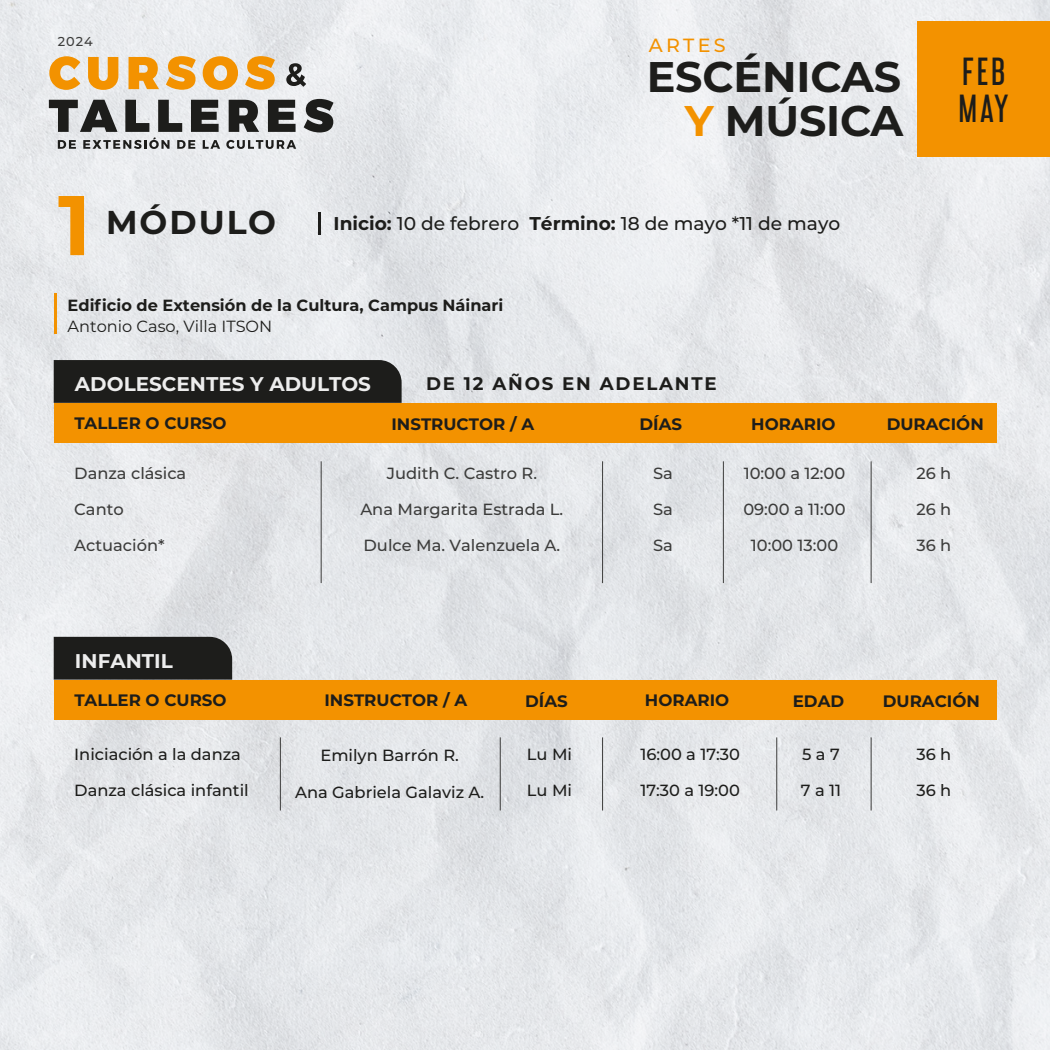
<style>
.page{position:relative;width:1050px;height:1050px;background:#fff}
.page>*{position:absolute;margin:0;border:0;box-sizing:border-box;transform-origin:0 0}
.t1{font:700 84.52px "Montserrat";color:#f39200}
.t2{font:700 42.79px/44.3px "Montserrat";letter-spacing:-.005em;color:#1d1d1b;text-align:right}
.t3{font:35px/36.9px "Libel Suit Rg";letter-spacing:.08em;color:#1d1d1b}
.t4{font:700 32.99px "Montserrat";letter-spacing:.06em;color:#1d1d1b}
.t5{font:700 19.86px "Montserrat";color:#ededed}
.t6{font:500 19.07px "Montserrat";letter-spacing:.175em;color:#f39200}
.t7{font:500 18.46px "Montserrat";color:#1d1d1b}
.t8{font:700 18.2px "Montserrat";letter-spacing:.1em;color:#1d1d1b}
.t9{font:700 16.54px "Montserrat";color:#1d1d1b}
.t10{font:500 16.19px "Montserrat";color:#3c3c3b}
.t11{font:500 16.19px "Montserrat";color:#1d1d1b}
.t12{font:700 16.19px "Montserrat";color:#1d1d1b}
.t13{font:16.19px "Montserrat";color:#1d1d1b}
.t14{font:500 12.86px "Montserrat";color:#3c3c3b}
.s1{color:#f39200}
.s2{font-weight:700}
</style>
<div class="page">
<img style="left:0;top:0;width:1050px;height:1050px">
<div style="left:917px;top:21px;width:133px;height:136px;background:#f39200"></div>
<div style="left:54px;top:637px;width:178px;height:43px;background:#1d1d1b"></div>
<div style="left:54px;top:680px;width:942px;height:39px;background:#f39200"></div>
<div style="left:54px;top:360px;width:348px;height:43px;background:#1d1d1b"></div>
<div style="left:54px;top:403px;width:942px;height:40px;background:#f39200"></div>
<hr style="left:280px;top:737px;width:1px;height:74px;background:#3c3c3b">
<hr style="left:500px;top:737px;width:1px;height:74px;background:#3c3c3b">
<hr style="left:776px;top:737px;width:1px;height:74px;background:#3c3c3b">
<hr style="left:871px;top:737px;width:1px;height:74px;background:#3c3c3b">
<hr style="left:602px;top:737px;width:1px;height:74px;background:#3c3c3b">
<hr style="left:321px;top:461px;width:1px;height:122px;background:#3c3c3b">
<hr style="left:602px;top:461px;width:1px;height:122px;background:#3c3c3b">
<hr style="left:871px;top:461px;width:1px;height:122px;background:#3c3c3b">
<hr style="left:723px;top:461px;width:1px;height:122px;background:#3c3c3b">
<hr style="left:55px;top:294px;width:2px;height:40px;background:#f39200">
<svg style="left:49px;top:56px;width:31px;height:34px"></svg>
<svg style="left:88px;top:57px;width:30px;height:33px"></svg>
<svg style="left:129px;top:57px;width:30px;height:32px"></svg>
<svg style="left:166px;top:56px;width:30px;height:34px"></svg>
<svg style="left:203px;top:56px;width:35px;height:34px"></svg>
<svg style="left:245px;top:56px;width:30px;height:34px"></svg>
<svg style="left:229px;top:100px;width:30px;height:32px"></svg>
<svg style="left:268px;top:100px;width:28px;height:32px"></svg>
<svg style="left:304px;top:99px;width:30px;height:33px"></svg>
<svg style="left:49px;top:100px;width:171px;height:49px;background:#949596"></svg>
<svg style="left:226px;top:140px;width:70px;height:9px"></svg>
<svg style="left:286px;top:63px;width:20px;height:24px"></svg>
<hr style="left:319px;top:212px;width:2px;height:23px;background:#1d1d1b">
<p class="t14" style="left:58px;top:33px;width:36px">2024</p>
<h1 class="t1" style="left:58px;top:164px;width:35px">1</h1>
<h3 class="t4" style="left:106px;top:199px;width:172px">MÓDULO</h3>
<p class="t6" style="left:649px;top:32px;width:79px">ARTES</p>
<h2 class="t2" style="left:647px;top:52px;width:258px">ESCÉNICAS<br><span class="s1">Y</span> MÚSICA</h2>
<p class="t7" style="left:334px;top:211px;width:508px"><span class="s2">Inicio:</span> 10 de febrero <span class="s2">Término:</span> 18 de mayo *11 de mayo</p>
<p class="t12" style="left:68px;top:294px;width:437px">Edificio de Extensión de la Cultura, Campus Náinari</p>
<p class="t13" style="left:68px;top:316px;width:206px">Antonio Caso, Villa ITSON</p>
<h3 class="t3" style="left:959px;top:49px;width:52px">FEB<br>MAY</h3>
<p class="t8" style="left:426px;top:370px;width:292px">DE 12 AÑOS EN ADELANTE</p>
<p class="t5" style="left:75px;top:369px;width:298px">ADOLESCENTES Y ADULTOS</p>
<p class="t9" style="left:74px;top:411px;width:154px">TALLER O CURSO</p>
<p class="t9" style="left:391px;top:412px;width:144px">INSTRUCTOR / A</p>
<p class="t9" style="left:640px;top:413px;width:44px">DÍAS</p>
<p class="t9" style="left:751px;top:412px;width:86px">HORARIO</p>
<p class="t9" style="left:887px;top:413px;width:99px">DURACIÓN</p>
<p class="t10" style="left:74px;top:462px;width:114px">Danza clásica</p>
<p class="t10" style="left:74px;top:498px;width:51px">Canto</p>
<p class="t10" style="left:74px;top:534px;width:92px">Actuación*</p>
<p class="t10" style="left:387px;top:462px;width:152px">Judith C. Castro R.</p>
<p class="t10" style="left:360px;top:498px;width:204px">Ana Margarita Estrada L.</p>
<p class="t10" style="left:364px;top:534px;width:198px">Dulce Ma. Valenzuela A.</p>
<p class="t10" style="left:653px;top:462px;width:21px">Sa</p>
<p class="t10" style="left:653px;top:498px;width:21px">Sa</p>
<p class="t10" style="left:653px;top:534px;width:21px">Sa</p>
<p class="t10" style="left:744px;top:462px;width:103px">10:00 a 12:00</p>
<p class="t10" style="left:743px;top:498px;width:104px">09:00 a 11:00</p>
<p class="t10" style="left:751px;top:534px;width:89px">10:00 13:00</p>
<p class="t10" style="left:916px;top:462px;width:36px">26 h</p>
<p class="t10" style="left:916px;top:498px;width:36px">26 h</p>
<p class="t10" style="left:916px;top:534px;width:36px">36 h</p>
<p class="t5" style="left:75px;top:646px;width:99px">INFANTIL</p>
<p class="t9" style="left:74px;top:689px;width:154px">TALLER O CURSO</p>
<p class="t9" style="left:324px;top:689px;width:144px">INSTRUCTOR / A</p>
<p class="t9" style="left:525px;top:689px;width:44px">DÍAS</p>
<p class="t9" style="left:645px;top:689px;width:86px">HORARIO</p>
<p class="t9" style="left:883px;top:689px;width:99px">DURACIÓN</p>
<p class="t9" style="left:793px;top:689px;width:53px">EDAD</p>
<p class="t11" style="left:74px;top:743px;width:168px">Iniciación a la danza</p>
<p class="t11" style="left:74px;top:779px;width:176px">Danza clásica infantil</p>
<p class="t11" style="left:320px;top:744px;width:140px">Emilyn Barrón R.</p>
<p class="t11" style="left:295px;top:781px;width:191px">Ana Gabriela Galaviz A.</p>
<p class="t11" style="left:527px;top:743px;width:47px">Lu Mi</p>
<p class="t11" style="left:527px;top:779px;width:47px">Lu Mi</p>
<p class="t11" style="left:640px;top:743px;width:101px">16:00 a 17:30</p>
<p class="t11" style="left:640px;top:779px;width:101px">17:30 a 19:00</p>
<p class="t11" style="left:802px;top:743px;width:39px">5 a 7</p>
<p class="t11" style="left:801px;top:779px;width:42px">7 a 11</p>
<p class="t11" style="left:916px;top:743px;width:36px">36 h</p>
<p class="t11" style="left:916px;top:779px;width:36px">36 h</p>
</div>
